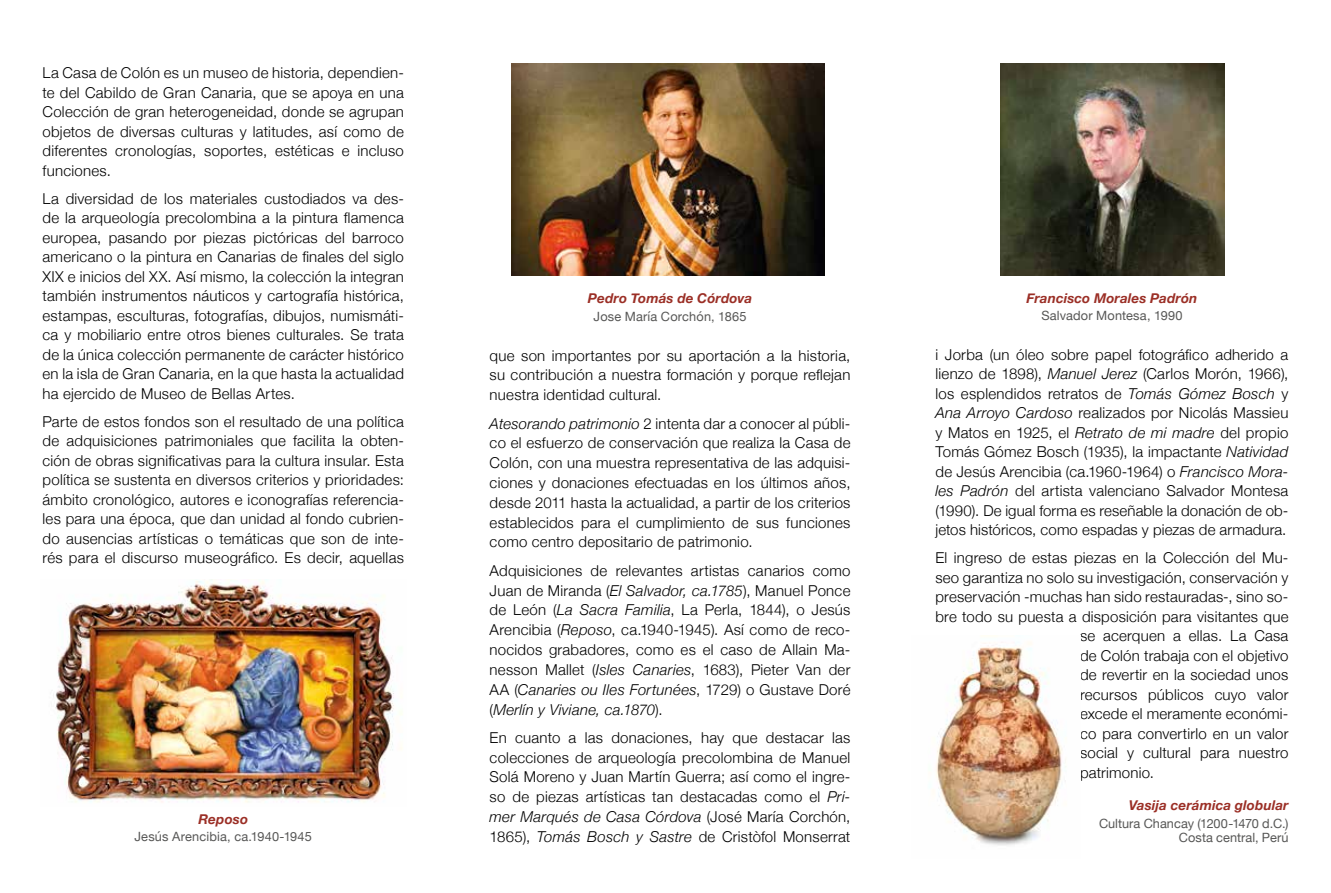
<style>
.page{position:relative;width:1331px;height:893px;background:#fff}
.page>*{position:absolute;margin:0;border:0;box-sizing:border-box;transform-origin:0 0}
.t1{font:300 15px/19.5px "Helvetica Neue";letter-spacing:.015em;color:#000;text-align:justify}
.t2{font:italic 700 13.5px "Helvetica Neue";letter-spacing:.01em;color:#9b2f26}
.t3{font:12.75px/13.5px "Helvetica Neue";letter-spacing:.01em;color:#575756;text-align:right}
.s1{font-style:italic}
</style>
<div class="page">
<img style="left:53px;top:579px;width:349px;height:224px">
<img style="left:511px;top:64px;width:313px;height:212px">
<img style="left:936px;top:642px;width:127px;height:204px">
<img style="left:1000px;top:64px;width:224px;height:212px">
<p class="t1" style="left:43px;top:62px;width:363px">La Casa de Colón es un museo de historia, dependien&shy;te del Cabildo de Gran Canaria, que se apoya en una Colección de gran heterogeneidad, donde se agrupan objetos de diversas culturas y latitudes, así como de diferentes cronologías, soportes, estéticas e incluso funciones.</p>
<p class="t1" style="left:43px;top:188px;width:363px">La diversidad de los materiales custodiados va des&shy;de la arqueología precolombina a la pintura flamenca europea, pasando por piezas pictóricas del barroco americano o la pintura en Canarias de finales del siglo XIX e inicios del XX. Así mismo, la colección la integran también instrumentos náuticos y cartografía histórica, estampas, esculturas, fotografías, dibujos, numismáti&shy;ca y mobiliario entre otros bienes culturales. Se trata de la única colección permanente de carácter histórico en la isla de Gran Canaria, en la que hasta la actualidad ha ejercido de Museo de Bellas Artes.</p>
<p class="t1" style="left:43px;top:411px;width:363px">Parte de estos fondos son el resultado de una política de adquisiciones patrimoniales que facilita la obten&shy;ción de obras significativas para la cultura insular. Esta política se sustenta en diversos criterios y prioridades: ámbito cronológico, autores e iconografías referencia&shy;les para una época, que dan unidad al fondo cubrien&shy;do ausencias artísticas o temáticas que son de inte&shy;rés para el discurso museográfico. Es decir, aquellas</p>
<p class="t2" style="left:198px;top:808px;width:51px">Reposo</p>
<p class="t3" style="left:135px;top:831px;width:179px">Jesús Arencibia, ca.1940-1945</p>
<p class="t2" style="left:588px;top:288px;width:166px">Pedro Tomás de Córdova</p>
<p class="t3" style="left:594px;top:311px;width:154px">Jose María Corchón, 1865</p>
<p class="t1" style="left:490px;top:344px;width:362px">que son importantes por su aportación a la historia, su contribución a nuestra formación y porque reflejan nuestra identidad cultural.</p>
<p class="t1" style="left:490px;top:412px;width:362px"><span class="s1">Atesorando patrimonio</span> 2 intenta dar a conocer al públi&shy;co el esfuerzo de conservación que realiza la Casa de Colón, con una muestra representativa de las adquisi&shy;ciones y donaciones efectuadas en los últimos años, desde 2011 hasta la actualidad, a partir de los criterios establecidos para el cumplimiento de sus funciones como centro depositario de patrimonio.</p>
<p class="t1" style="left:490px;top:559px;width:362px">Adquisiciones de relevantes artistas canarios como Juan de Miranda (<span class="s1">El Salvador, ca.1785</span>), Manuel Ponce de León (<span class="s1">La Sacra Familia</span>, La Perla, 1844), o Jesús Arencibia (<span class="s1">Reposo</span>, ca.1940-1945). Así como de reco&shy;nocidos grabadores, como es el caso de Allain Ma&shy;nesson Mallet (<span class="s1">Isles Canaries</span>, 1683), Pieter Van der AA (<span class="s1">Canaries ou Iles Fortunées</span>, 1729) o Gustave Doré (<span class="s1">Merlín y Viviane, ca.1870</span>).</p>
<p class="t1" style="left:490px;top:726px;width:362px">En cuanto a las donaciones, hay que destacar las colecciones de arqueología precolombina de Manuel Solá Moreno y Juan Martín Guerra; así como el ingre&shy;so de piezas artísticas tan destacadas como el <span class="s1">Pri&shy;mer Marqués de Casa Córdova</span> (José María Corchón, 1865), <span class="s1">Tomás Bosch y Sastre</span> de Cristòfol Monserrat</p>
<p class="t2" style="left:1026px;top:287px;width:173px">Francisco Morales Padrón</p>
<p class="t3" style="left:1041px;top:310px;width:143px">Salvador Montesa, 1990</p>
<p class="t1" style="left:935px;top:344px;width:354px">i Jorba (un óleo sobre papel fotográfico adherido a lienzo de 1898), <span class="s1">Manuel Jerez</span> (Carlos Morón, 1966), los esplendidos retratos de <span class="s1">Tomás Gómez Bosch</span> y <span class="s1">Ana Arroyo Cardoso</span> realizados por Nicolás Massieu y Matos en 1925, el <span class="s1">Retrato de mi madre</span> del propio Tomás Gómez Bosch (1935), la impactante <span class="s1">Natividad </span>de Jesús Arencibia (ca.1960-1964) o <span class="s1">Francisco Mora&shy;les Padrón</span> del artista valenciano Salvador Montesa (1990). De igual forma es reseñable la donación de ob&shy;jetos históricos, como espadas y piezas de armadura.</p>
<p class="t1" style="left:935px;top:547px;width:354px">El ingreso de estas piezas en la Colección del Mu-</p>
<p class="t1" style="left:935px;top:567px;width:354px">seo garantiza no solo su investigación, conservación y</p>
<p class="t1" style="left:935px;top:586px;width:354px">preservación -muchas han sido restauradas-, sino so-</p>
<p class="t1" style="left:935px;top:606px;width:354px">bre todo su puesta a disposición para visitantes que</p>
<p class="t1" style="left:1080px;top:625px;width:210px">se acerquen a ellas. La Casa</p>
<p class="t1" style="left:1080px;top:645px;width:210px">de Colón trabaja con el objetivo</p>
<p class="t1" style="left:1080px;top:664px;width:210px">de revertir en la sociedad unos</p>
<p class="t1" style="left:1080px;top:684px;width:210px">recursos públicos cuyo valor</p>
<p class="t1" style="left:1080px;top:703px;width:210px">excede el meramente económi-</p>
<p class="t1" style="left:1080px;top:723px;width:210px">co para convertirlo en un valor</p>
<p class="t1" style="left:1080px;top:742px;width:210px">social y cultural para nuestro</p>
<p class="t1" style="left:1080px;top:762px;width:75px">patrimonio.</p>
<p class="t2" style="left:1129px;top:795px;width:161px">Vasija cerámica globular</p>
<p class="t3" style="left:1099px;top:818px;width:191px">Cultura Chancay (1200-1470 d.C.)<br>Costa central, Perú</p>
</div>
